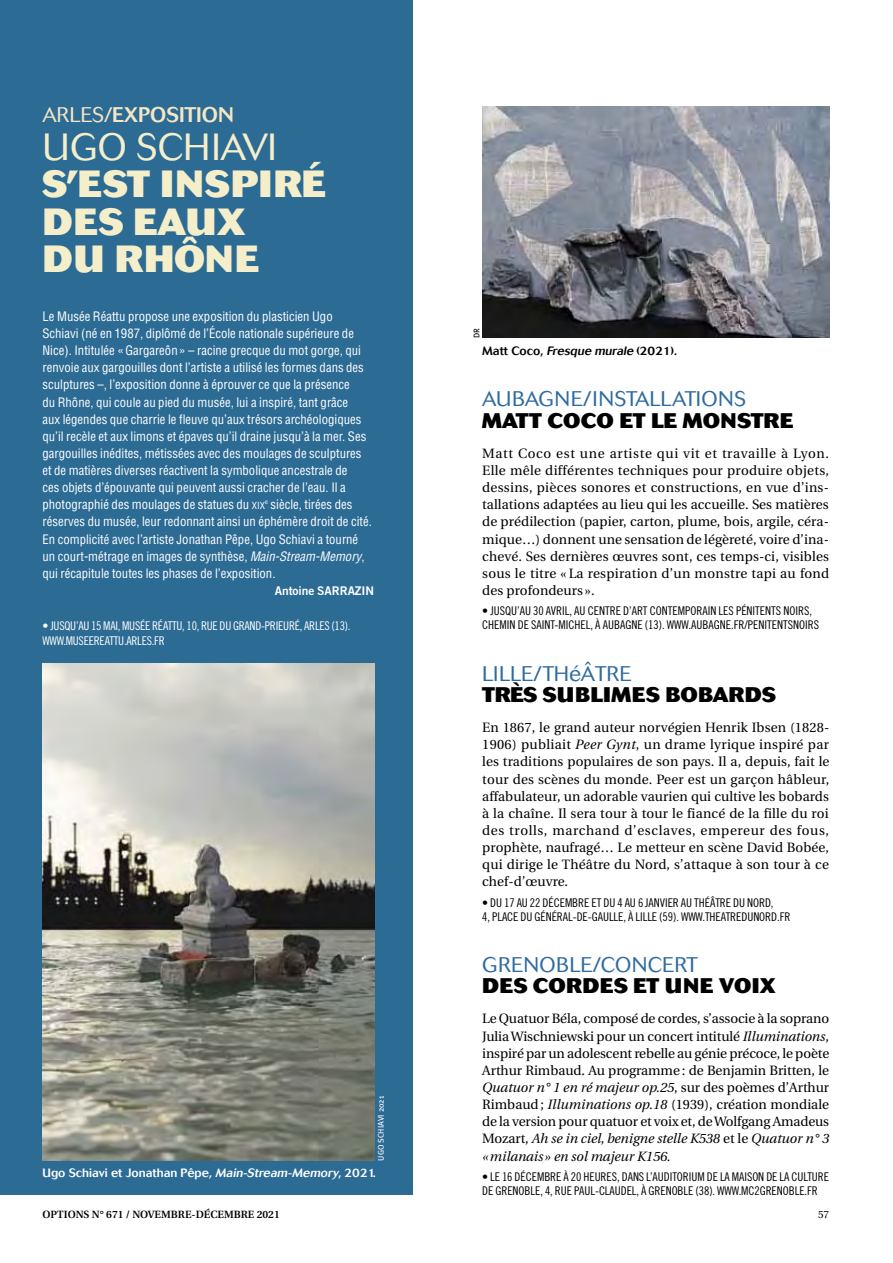
<style>
.page{position:relative;width:893px;height:1263px;background:#fff}
.page>*{position:absolute;margin:0;border:0;box-sizing:border-box;transform-origin:0 0}
.t1{font:800 37.5px/37.5px "Cosmos";letter-spacing:.01em;color:#f4eeca}
.t2{font:300 37.5px "Cosmos";letter-spacing:.01em;color:#f4eeca}
.t3{font:800 21px "Cosmos";letter-spacing:.01em;color:#000}
.t4{font:300 21px "Cosmos";letter-spacing:.01em;color:#2f6ba1}
.t5{font:500 21px "Cosmos";color:#f3e6c5}
.t6{font:300 21px "Cosmos";color:#f3e6c5}
.t7{font:13.5px/17.1px "Utopia";letter-spacing:.005em;color:#000;text-align:justify}
.t8{font:condensed 12.75px/17.1px "Helvetica";color:#fff}
.t9{font:12px/14.2px "Trade Gothic Cond Eighteen";letter-spacing:-.005em;color:#000}
.t10{font:12px/14.2px "Trade Gothic Cond Eighteen";letter-spacing:-.02em;color:#fff}
.t11{font:500 12px "Cosmos";color:#fff}
.t12{font:500 12px "Cosmos";color:#000}
.t13{font:12px "Trade Gothic Bold Two";letter-spacing:-.005em;color:#fff}
.t14{font:600 10.5px "Utopia";color:#000}
.t15{font:10.5px "Utopia";color:#000}
.t16{font:8.25px "Meta Plus";color:#fff}
.t17{font:8.25px "Meta Plus";color:#000}
.s1{font-weight:300}
.s2{font-size:9.6px}
.s3{font-style:italic}
</style>
<div class="page">
<div style="left:0;top:0;width:412px;height:1195px;background:#2c6b94"></div>
<img style="left:43px;top:663px;width:331px;height:497px">
<img style="left:482px;top:106px;width:347px;height:232px">
<h2 class="t6" style="left:43px;top:103px;width:21px">ARLES</h2>
<h2 class="t5" style="left:104px;top:103px;width:47px"><span class="s1">/</span>exposition</h2>
<h1 class="t2" style="left:43px;top:125px;width:230px">UGO SCHIAVI</h1>
<h1 class="t1" style="left:43px;top:166px;width:285px">S’EST INSPIRé<br>DES EAUX<br>DU RHÔNE</h1>
<p class="t8" style="left:43px;top:307px;width:331px">Le Musée Réattu propose une exposition du plasticien Ugo Schiavi (né en 1987, diplômé de l’École nationale supérieure de Nice). Intitulée «Gargareôn» – racine grecque du mot gorge, qui renvoie aux gargouilles dont l’artiste a utilisé les formes dans des sculptures –, l’exposition donne à éprouver ce que la présence<br>du Rhône, qui coule au pied du musée, lui a inspiré, tant grâce<br>aux légendes que charrie le fleuve qu’aux trésors archéologiques qu’il recèle et aux limons et épaves qu’il draine jusqu’à la mer. Ses gargouilles inédites, métissées avec des moulages de sculptures et de matières diverses réactivent la symbolique ancestrale de<br>ces objets d’épouvante qui peuvent aussi cracher de l’eau. Il a photographié des moulages de statues du <span class="s2">xix</span><sup>e</sup> siècle, tirées des réserves du musée, leur redonnant ainsi un éphémère droit de cité.<br>En complicité avec l’artiste Jonathan Pêpe, Ugo Schiavi a tourné un court-métrage en images de synthèse, <span class="s3">Main-Stream-Memory</span>, qui récapitule toutes les phases de l’exposition.</p>
<p class="t13" style="left:275px;top:583px;width:99px">Antoine SARRAZIN</p>
<p class="t10" style="left:43px;top:619px;width:310px">• JUSQU’AU 15 MAI, MUSÉE RÉATTU, 10, RUE DU GRAND-PRIEURÉ, ARLES (13).<br>WWW.M USEEREATT</p>
<p class="t10" style="left:118px;top:633px;width:15px">U.ARLES</p>
<p class="t10" style="left:152px;top:633px;width:11px">.FR</p>
<p class="t16" style="left:376px;top:1160px;width:66px;rotate:-90deg">UGO SCHIAVI 2021</p>
<p class="t11" style="left:43px;top:1166px;width:335px">Ugo Schiavi et Jonathan Pêpe, <span class="s3">Main-Stream-Memory</span>, 2021.</p>
<p class="t14" style="left:43px;top:1208px;width:239px">OPTIONS N° 671 / NOVEMbre-DÉCEMBRE 2021</p>
<p class="t17" style="left:472px;top:338px;width:10px;rotate:-90deg">dr</p>
<p class="t12" style="left:482px;top:344px;width:196px">Matt Coco, <span class="s3">Fresque murale</span> (2021).</p>
<h2 class="t4" style="left:482px;top:387px;width:265px">AUBAGNE/I NSTALLATIONS</h2>
<h2 class="t3" style="left:482px;top:408px;width:313px">MATT COCO ET LE MONSTRE</h2>
<p class="t7" style="left:482px;top:445px;width:349px">Matt Coco est une artiste qui vit et travaille à Lyon.<br>Elle mêle différentes techniques pour produire objets, dessins, pièces sonores et constructions, en vue d’ins&shy;tallations adaptées au lieu qui les accueille. Ses matières de prédilection (papier, carton, plume, bois, argile, céra&shy;mique…) donnent une sensation de légèreté, voire d’ina&shy;chevé. Ses dernières œuvres sont, ces temps-ci, visibles sous le titre « La respiration d’un monstre tapi au fond des profondeurs ».</p>
<p class="t9" style="left:482px;top:604px;width:331px">• JUSQU ’AU 30 AVRIL, AU CENTRE D’ART CONTEMPORAIN LES PÉNITENTS NOIRS,<br>CHEMIN DE SAINT-MICHEL, À AUBAGNE (13). WWW.AUBAGNE</p>
<p class="t9" style="left:731px;top:618px;width:23px">.FR/PENITENTSNOIRS</p>
<h2 class="t4" style="left:482px;top:661px;width:151px">LI LLE/THÉÂTRE</h2>
<h2 class="t3" style="left:482px;top:682px;width:295px">TRÈS SUBLIMES BOBARDS</h2>
<p class="t7" style="left:482px;top:719px;width:349px">En 1867, le grand auteur norvégien Henrik Ibsen (1828- 1906) publiait <span class="s3">Peer Gynt</span>, un drame lyrique inspiré par les traditions populaires de son pays. Il a, depuis, fait le tour des scènes du monde. Peer est un garçon hâbleur, affabulateur, un adorable vaurien qui cultive les bobards à la chaîne. Il sera tour à tour le fiancé de la fille du roi des trolls, marchand d’esclaves, empereur des fous, prophète, naufragé… Le metteur en scène David Bobée, qui dirige le Théâtre du Nord, s’attaque à son tour à ce chef-d’œuvre.</p>
<p class="t9" style="left:482px;top:895px;width:223px">• DU 17 AU 22 D ÉCEMBRE ET DU 4 AU 6 JANVIER AU THÉÂTRE</p>
<p class="t9" style="left:733px;top:895px;width:42px">DU NORD,</p>
<p class="t9" style="left:482px;top:909px;width:229px">4, PLACE DU GÉNÉRAL-D E-GAU LLE, À LILLE (59). WWW.THEATRE</p>
<p class="t9" style="left:741px;top:909px;width:47px">DUNORD.FR</p>
<h2 class="t4" style="left:482px;top:953px;width:217px">GRENOBLE/CONCERT</h2>
<h2 class="t3" style="left:482px;top:973px;width:295px">DES CORDES ET UNE VOIX</h2>
<p class="t7" style="left:482px;top:1010px;width:349px">Le Quatuor Béla, composé de cordes, s’associe à la soprano Julia Wischniewski pour un concert intitulé <span class="s3">Illuminations</span>, inspiré par un adolescent rebelle au génie précoce, le poète Arthur Rimbaud. Au programme: de Benjamin Britten, le <span class="s3">Quatuor n° 1 en ré majeur op.25</span>, sur des poèmes d’Arthur Rimbaud; <span class="s3">Illuminations op.18</span> (1939), création mondiale de la version pour quatuor et voix et, de Wolfgang Amadeus Mozart, <span class="s3">Ah se in ciel, benigne stelle K538</span> et le <span class="s3">Quatuor n° 3 «milanais » en sol majeur K156.</span></p>
<p class="t9" style="left:482px;top:1169px;width:348px">• LE 16 DÉCEMBRE À 20 HEURES, DANS L’AUDITORIUM DE LA MAISON DE LA CULTURE<br>DE GRENOBLE, 4, RU E PAU L-CLAUDEL, À GRENOBLE (38). WWW.MC2GRENOBLE</p>
<p class="t9" style="left:805px;top:1183px;width:11px">.FR</p>
<p class="t15" style="left:818px;top:1208px;width:13px">57</p>
</div>
